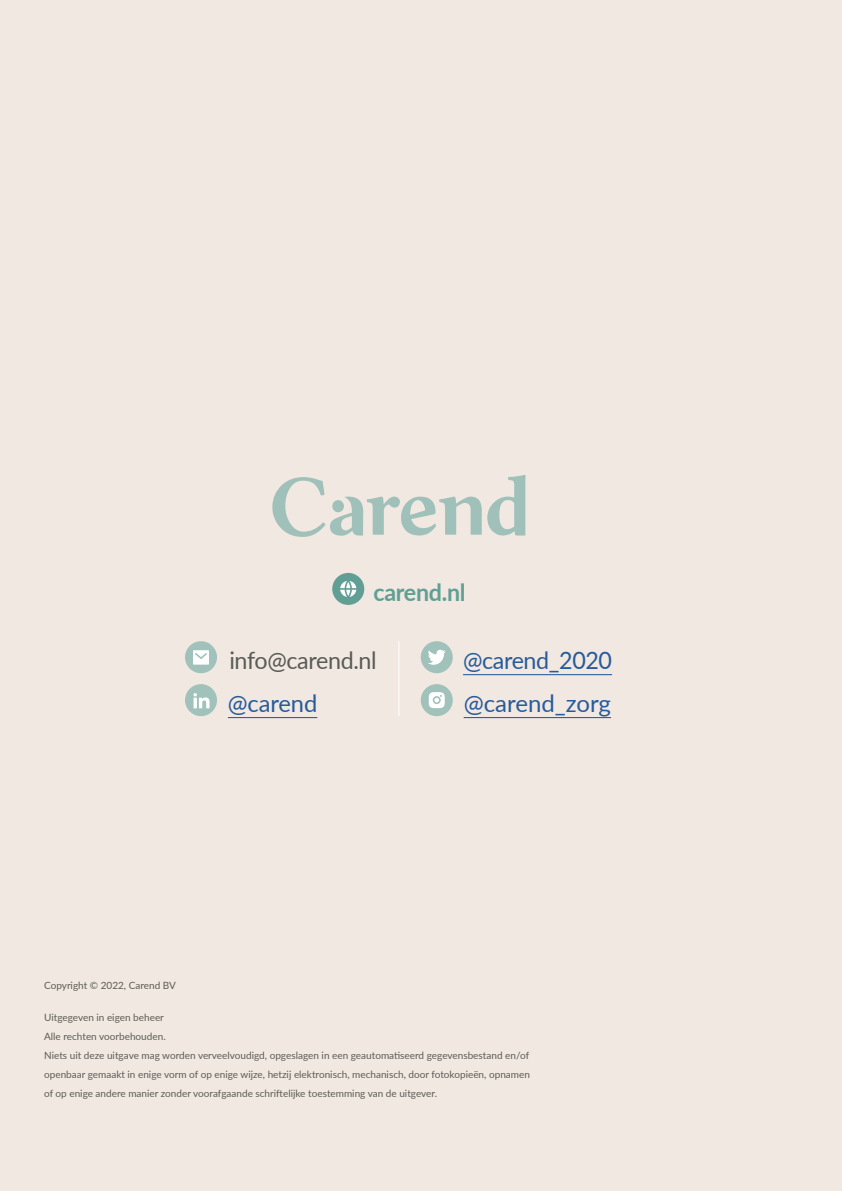
<style>
.page{position:relative;width:842px;height:1191px;background:#f0e8e1}
.page>*{position:absolute;margin:0;border:0;box-sizing:border-box;transform-origin:0 0}
.t1{font:24px/42.9px "Lato";letter-spacing:-.01em;color:#275b9b}
.t2{font:24px "Lato";letter-spacing:-.015em;color:#595b56}
.t3{font:700 24px "Lato";letter-spacing:-.015em;color:#619f95}
.t4{font:10px/19.2px "Lato";color:#5d5c56}
</style>
<div class="page">
<svg style="left:272px;top:475px;width:254px;height:62px"></svg>
<div style="left:332px;top:573px;width:32px;height:32px;background:#619f95;border-radius:50%"></div>
<svg style="left:340px;top:581px;width:16px;height:16px"></svg>
<hr style="left:463px;top:674px;width:149px;height:1px;background:#275b9b">
<div style="left:421px;top:641px;width:32px;height:32px;background:#a0c2bb;border-radius:50%"></div>
<svg style="left:428px;top:649px;width:18px;height:16px"></svg>
<hr style="left:464px;top:717px;width:147px;height:1px;background:#275b9b">
<div style="left:421px;top:684px;width:32px;height:32px;background:#a0c2bb;border-radius:50%"></div>
<svg style="left:429px;top:692px;width:16px;height:16px"></svg>
<div style="left:185px;top:641px;width:32px;height:32px;background:#a0c2bb;border-radius:50%"></div>
<svg style="left:193px;top:650px;width:16px;height:14px"></svg>
<hr style="left:228px;top:717px;width:89px;height:1px;background:#275b9b">
<div style="left:185px;top:684px;width:32px;height:32px;background:#a0c2bb;border-radius:50%"></div>
<svg style="left:193px;top:693px;width:16px;height:15px"></svg>
<hr style="left:398px;top:641px;width:1px;height:74px;background:#fff">
<h1 class="t3" style="left:373px;top:574px;width:94px">carend.nl</h1>
<h1 class="t2" style="left:229px;top:643px;width:149px">info@carend.nl</h1>
<h1 class="t1" style="left:228px;top:681px;width:91px">@carend</h1>
<h1 class="t1" style="left:463px;top:638px;width:151px">@carend_2020 @carend_zorg</h1>
<p class="t4" style="left:44px;top:975px;width:133px">Copyright © 2022, Carend BV</p>
<p class="t4" style="left:44px;top:1007px;width:487px">Uitgegeven in eigen beheer<br>Alle rechten voorbehouden.<br>Niets uit deze uitgave mag worden verveelvoudigd, opgeslagen in een geautomatiseerd gegevensbestand en/of openbaar gemaakt in enige vorm of op enige wijze, hetzij elektronisch, mechanisch, door fotokopieën, opnamen of op enige andere manier zonder voorafgaande schriftelijke toestemming van de uitgever.</p>
</div>
